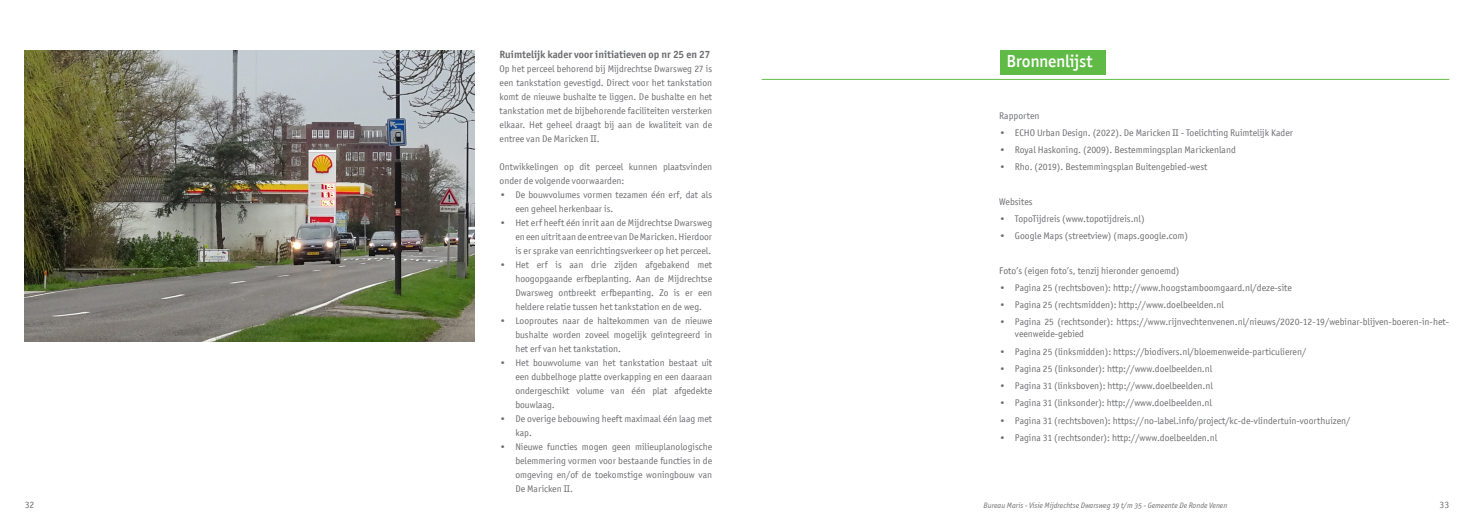
<style>
.page{position:relative;width:1474px;height:521px;background:#fff}
.page>*{position:absolute;margin:0;border:0;box-sizing:border-box;transform-origin:0 0}
.Titel_-_wit{font:500 17.5px "Officina San ITC";letter-spacing:-.01em;color:#fff}
.Kop_in_tekst{font:700 10.5px "Officina San ITC";color:#6c6d70}
.Kop_in_tekst-2{font:9.62px/14px "Officina San ITC";color:#6c6d70;text-align:justify}
.Tekst_bronnenlijst{font:9.62px "Officina San ITC";color:#6c6d70}
.t1{font:7.88px "Officina Sans OSITCTT Book Ita";color:#6c6d70}
</style>
<div class="page">
<div style="left:999px;top:50px;width:106px;height:24px;background:#60bb46"></div>
<img style="left:25px;top:50px;width:450px;height:292px">
<hr style="left:762px;top:79px;width:686px;height:1px;background:#60bb46">
<p class="Kop_in_tekst" style="left:499px;top:48px;width:212px">Ruimtelijk kader voor initiatieven op nr 25 en 27</p>
<p class="Kop_in_tekst-2" style="left:499px;top:62px;width:214px">Op het perceel behorend bij Mijdrechtse Dwarsweg 27 is een tankstation gevestigd. Direct voor het tankstation komt de nieuwe bushalte te liggen. De bushalte en het tankstation met de bijbehorende faciliteiten versterken elkaar. Het geheel draagt bij aan de kwaliteit van de entree van De Maricken II.</p>
<p class="Kop_in_tekst-2" style="left:499px;top:160px;width:214px">Ontwikkelingen op dit perceel kunnen plaatsvinden onder de volgende voorwaarden:</p>
<p class="Kop_in_tekst-2" style="left:515px;top:188px;width:198px;text-indent:-16px">• De bouwvolumes vormen tezamen één erf, dat als een geheel herkenbaar is.</p>
<p class="Kop_in_tekst-2" style="left:515px;top:216px;width:198px;text-indent:-16px">• Het erf heeft één inrit aan de Mijdrechtse Dwarsweg en een uitrit aan de entree van De Maricken. Hierdoor is er sprake van eenrichtingsverkeer op het perceel.</p>
<p class="Kop_in_tekst-2" style="left:515px;top:258px;width:198px;text-indent:-16px">• Het erf is aan drie zijden afgebakend met hoogopgaande erfbeplanting. Aan de Mijdrechtse Dwarsweg ontbreekt erfbepanting. Zo is er een heldere relatie tussen het tankstation en de weg.</p>
<p class="Kop_in_tekst-2" style="left:515px;top:314px;width:198px;text-indent:-16px">• Looproutes naar de haltekommen van de nieuwe bushalte worden zoveel mogelijk geïntegreerd in het erf van het tankstation.</p>
<p class="Kop_in_tekst-2" style="left:515px;top:356px;width:198px;text-indent:-16px">• Het bouwvolume van het tankstation bestaat uit een dubbelhoge platte overkapping en een daaraan ondergeschikt volume van één plat afgedekte bouwlaag.</p>
<p class="Kop_in_tekst-2" style="left:515px;top:412px;width:198px;text-indent:-16px">• De overige bebouwing heeft maximaal één laag met kap.</p>
<p class="Kop_in_tekst-2" style="left:515px;top:440px;width:198px;text-indent:-16px">• Nieuwe functies mogen geen milieuplanologische belemmering vormen voor bestaande functies in de omgeving en/of de toekomstige woningbouw van De Maricken II.</p>
<p class="Titel_-_wit" style="left:1006px;top:51px;width:87px">Bronnenlijst</p>
<p class="Tekst_bronnenlijst" style="left:999px;top:110px;width:42px">Rapporten</p>
<p class="Kop_in_tekst-2" style="left:999px;top:125px;width:295px">• ECHO Urban Design. (2022). De Maricken II - Toelichting Ruimtelijk Kader</p>
<p class="Kop_in_tekst-2" style="left:999px;top:143px;width:238px">• Royal Haskoning. (2009). Bestemmingsplan Marickenland</p>
<p class="Kop_in_tekst-2" style="left:999px;top:160px;width:210px">• Rho. (2019). Bestemmingsplan Buitengebied-west</p>
<p class="Tekst_bronnenlijst" style="left:999px;top:196px;width:35px">Websites</p>
<p class="Kop_in_tekst-2" style="left:999px;top:212px;width:147px">• TopoTijdreis (www.topotijdreis.nl)</p>
<p class="Kop_in_tekst-2" style="left:999px;top:229px;width:190px">• Google Maps (streetview) (maps.google.com)</p>
<p class="Tekst_bronnenlijst" style="left:999px;top:265px;width:182px">Foto’s (eigen foto’s, tenzij hieronder genoemd)</p>
<p class="Kop_in_tekst-2" style="left:999px;top:280px;width:294px">• Pagina 25 (rechtsboven): http://www.hoogstamboomgaard.nl/deze-site</p>
<p class="Kop_in_tekst-2" style="left:999px;top:298px;width:226px">• Pagina 25 (rechtsmidden): http://www.doelbeelden.nl</p>
<p class="Kop_in_tekst-2" style="left:1014px;top:316px;width:436px;line-height:12.2px;text-indent:-16px">• Pagina 25 (rechtsonder): https://www.rijnvechtenvenen.nl/nieuws/2020-12-19/webinar-blijven-boeren-in-het&shy;veenweide-gebied</p>
<p class="Kop_in_tekst-2" style="left:999px;top:344px;width:308px">• Pagina 25 (linksmidden): https://biodivers.nl/bloemenweide-particulieren/</p>
<p class="Kop_in_tekst-2" style="left:999px;top:361px;width:215px">• Pagina 25 (linksonder): http://www.doelbeelden.nl</p>
<p class="Kop_in_tekst-2" style="left:999px;top:379px;width:215px">• Pagina 31 (linksboven): http://www.doelbeelden.nl</p>
<p class="Kop_in_tekst-2" style="left:999px;top:396px;width:214px">• Pagina 31 (linksonder): http://www.doelbeelden.nl</p>
<p class="Kop_in_tekst-2" style="left:999px;top:413px;width:353px">• Pagina 31 (rechtsboven): https://no-label.info/project/kc-de-vlindertuin-voorthuizen/</p>
<p class="Kop_in_tekst-2" style="left:999px;top:430px;width:220px">• Pagina 31 (rechtsonder): http://www.doelbeelden.nl</p>
<p class="Kop_in_tekst-2" style="left:25px;top:498px;width:11px">32</p>
<p class="t1" style="left:983px;top:501px;width:245px">Bureau Maris - Visie Mijdrechtse Dwarsweg 19 t/m 35 - Gemeente De Ronde Venen</p>
<p class="Kop_in_tekst-2" style="left:1439px;top:498px;width:11px">33</p>
</div>
